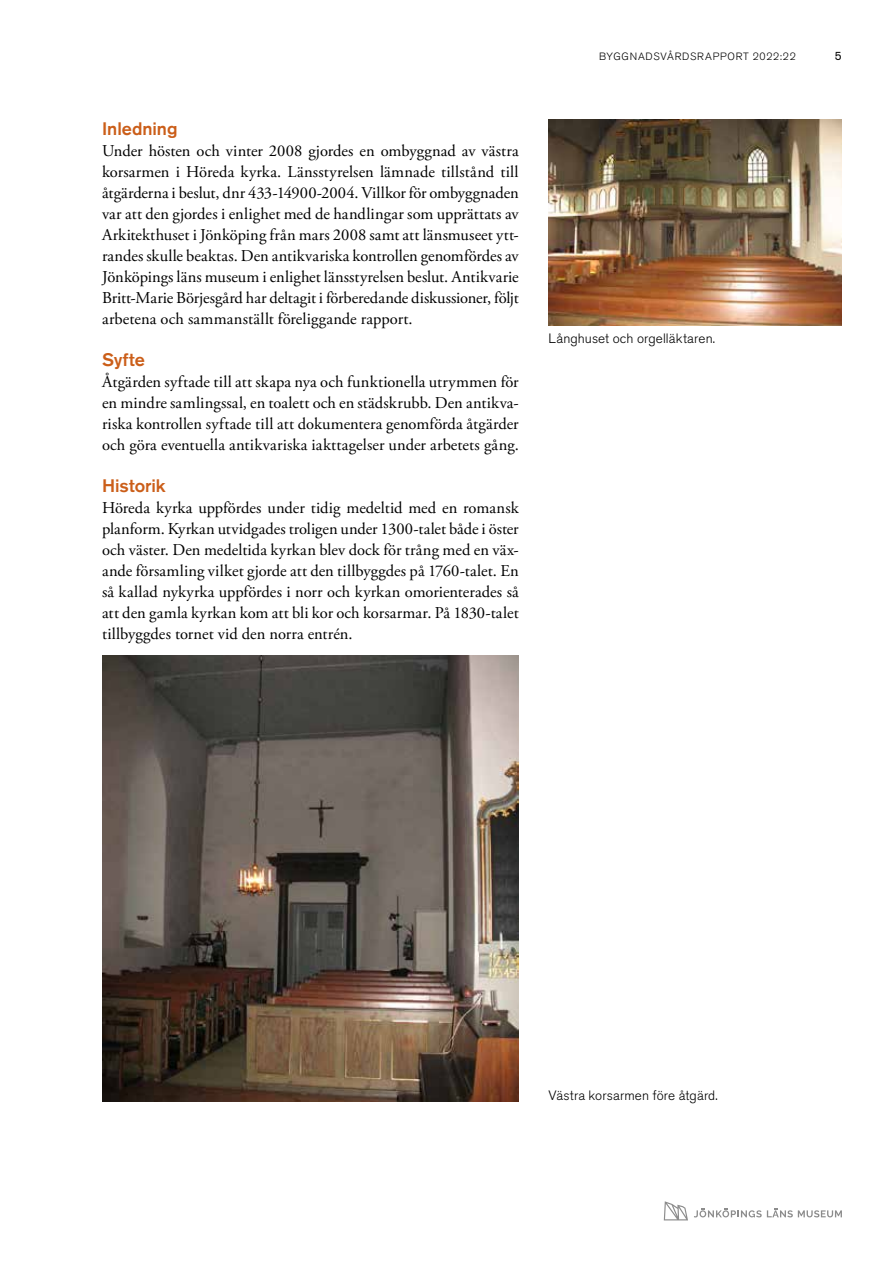
<style>
.page{position:relative;width:893px;height:1263px;background:#fff}
.page>*{position:absolute;margin:0;border:0;box-sizing:border-box;transform-origin:0 0}
.Rubrik_1{font:500 18px "Akzidenz Grotesk Std";color:#cb5e19}
.Brödtext{font:16.5px/21px "Adobe Garamond Pro";letter-spacing:.005em;color:#000;text-align:justify}
.Bildtext{font:300 13.5px "Akzidenz Grotesk Std";letter-spacing:.01em;color:#000}
.t1{font:12px "Akzidenz Grotesk Std";color:#000}
.t2{font:10.5px "Akzidenz Grotesk Std Light 2";letter-spacing:.07em;color:#000}
</style>
<div class="page">
<svg style="left:664px;top:1201px;width:24px;height:19px"></svg>
<svg style="left:694px;top:1208px;width:148px;height:9px"></svg>
<img style="left:102px;top:656px;width:417px;height:445px">
<img style="left:549px;top:119px;width:293px;height:206px">
<p class="Rubrik_1" style="left:102px;top:117px;width:77px">Inledning</p>
<p class="Brödtext" style="left:102px;top:140px;width:418px">Under hösten och vinter 2008 gjordes en ombyggnad av västra korsarmen i Höreda kyrka. Länsstyrelsen lämnade tillstånd till åtgärderna i beslut, dnr 433-14900-2004. Villkor för ombyggnaden var att den gjordes i enlighet med de handlingar som upprättats av Arkitekthuset i Jönköping från mars 2008 samt att länsmuseet ytt&shy;randes skulle beaktas. Den antikvariska kontrollen genomfördes av Jönköpings läns museum i enlighet länsstyrelsen beslut. Antikvarie Britt-Marie Börjesgård har deltagit i förberedande diskussioner, följt arbetena och sammanställt föreliggande rapport.</p>
<p class="Rubrik_1" style="left:102px;top:348px;width:44px">Syfte</p>
<p class="Brödtext" style="left:102px;top:371px;width:418px">Åtgärden syftade till att skapa nya och funktionella utrymmen för en mindre samlingssal, en toalett och en städskrubb. Den antikva&shy;riska kontrollen syftade till att dokumentera genomförda åtgärder och göra eventuella antikvariska iakttagelser under arbetets gång.</p>
<p class="Rubrik_1" style="left:102px;top:474px;width:65px">Historik</p>
<p class="Brödtext" style="left:102px;top:497px;width:418px">Höreda kyrka uppfördes under tidig medeltid med en romansk planform. Kyrkan utvidgades troligen under 1300-talet både i öster och väster. Den medeltida kyrkan blev dock för trång med en väx&shy;ande församling vilket gjorde att den tillbyggdes på 1760-talet. En så kallad nykyrka uppfördes i norr och kyrkan omorienterades så att den gamla kyrkan kom att bli kor och korsarmar. På 1830-talet tillbyggdes tornet vid den norra entrén.</p>
<p class="t2" style="left:599px;top:50px;width:198px">BYGGNADSVÅRDSRAPPORT 2022:22</p>
<p class="t1" style="left:835px;top:49px;width:8px">5</p>
<p class="Bildtext" style="left:549px;top:331px;width:168px">Långhuset och orgelläktaren.</p>
<p class="Bildtext" style="left:549px;top:1087px;width:171px">Västra korsarmen före åtgärd.</p>
</div>
